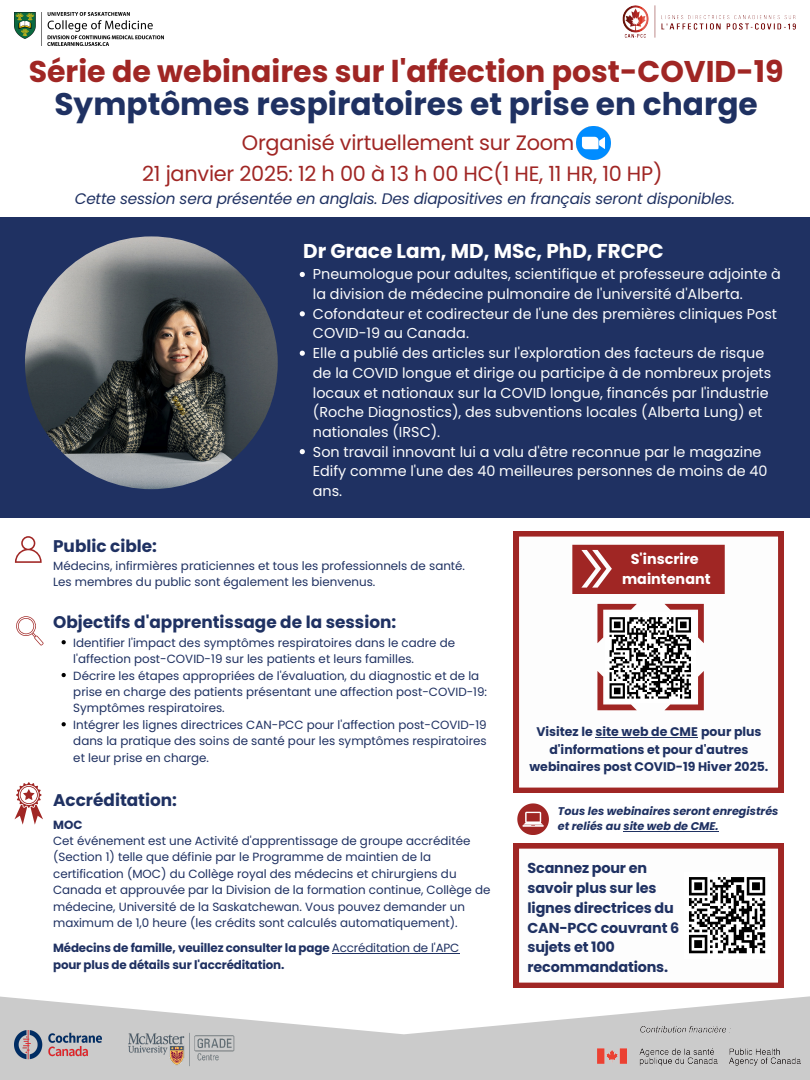
<style>
.page{position:relative;width:810px;height:1080px;background:#fff}
.page>*{position:absolute;margin:0;border:0;box-sizing:border-box;transform-origin:0 0}
.t1{font:700 31.25px "Poppins";color:#1f3162}
.t2{font:700 30px "Poppins";color:#a02624}
.t3{font:20.88px "Poppins";letter-spacing:-.01em;color:#a02624}
.t4{font:700 20px "Poppins";color:#fff}
.t5{font:700 16.88px "Poppins";color:#1f3162}
.t6{font:italic 15.25px "Poppins";letter-spacing:-.01em;color:#1f3162}
.t7{font:14.38px/19.7px "Poppins";color:#fdfdfd}
.t8{font:700 14.38px/19.7px "Poppins";letter-spacing:-.01em;color:#1f3162}
.t9{font:700 14.38px/19.7px "Poppins";color:#fff;text-align:center}
.t10{font:700 12.5px/17.4px "Poppins";color:#1f3162;text-align:center}
.t11{font:11.88px/16.4px "Poppins";color:#1f3162}
.t12{font:700 11.88px/16.4px "Poppins";letter-spacing:-.01em;color:#1f3162}
.t13{font:italic 700 11.19px/15.5px "Poppins";color:#1f3162}
.s1{font-weight:400}
</style>
<div class="page">
<div style="left:0;top:217px;width:810px;height:301px;background:#1f3162"></div>
<img style="left:25px;top:236px;width:253px;height:253px;border-radius:50%">
<img style="left:14px;top:13px;width:149px;height:32px">
<svg style="left:300px;top:272px;width:5px;height:5px"></svg>
<svg style="left:300px;top:311px;width:5px;height:5px"></svg>
<svg style="left:300px;top:351px;width:5px;height:5px"></svg>
<svg style="left:300px;top:449px;width:5px;height:5px"></svg>
<svg style="left:0;top:996px;width:810px;height:84px;fill:#cbcbcb"></svg>
<svg style="left:15px;top:782px;width:28px;height:43px"></svg>
<svg style="left:15px;top:536px;width:27px;height:27px"></svg>
<svg style="left:16px;top:616px;width:28px;height:29px"></svg>
<img style="left:126px;top:1031px;width:111px;height:38px">
<img style="left:14px;top:1031px;width:88px;height:29px">
<svg style="left:62px;top:640px;width:4px;height:4px"></svg>
<svg style="left:62px;top:673px;width:4px;height:4px"></svg>
<svg style="left:62px;top:722px;width:4px;height:4px"></svg>
<hr style="left:332px;top:953px;width:127px;height:1px;background:#1f3162">
<svg style="left:514px;top:531px;width:269px;height:262px"></svg>
<svg style="left:572px;top:545px;width:153px;height:49px;background:#af4947"></svg>
<svg style="left:517px;top:803px;width:32px;height:32px"></svg>
<svg style="left:597px;top:604px;width:107px;height:106px"></svg>
<svg style="left:514px;top:843px;width:269px;height:145px"></svg>
<div style="left:684px;top:872px;width:86px;height:87px;background:#fff"></div>
<svg style="left:689px;top:877px;width:77px;height:77px"></svg>
<hr style="left:623px;top:831px;width:96px;height:1px;background:#1f3162">
<hr style="left:596px;top:737px;width:74px;height:1px;background:#1f3162">
<svg style="left:670px;top:737px;width:28px;height:1px"></svg>
<div style="left:620px;top:547px;width:103px;height:47px;background:#a02624"></div>
<img style="left:597px;top:1026px;width:204px;height:39px">
<img style="left:577px;top:126px;width:33px;height:33px">
<img style="left:622px;top:5px;width:174px;height:33px">
<h6 class="t2" style="left:29px;top:51px;width:756px">Série de webinaires sur l'affection post-COVID-19</h6>
<h6 class="t1" style="left:54px;top:82px;width:705px">Symptômes respiratoires et prise en charge</h6>
<p class="t3" style="left:142px;top:159px;width:522px">21 janvier 2025: 12 h 00 à 13 h 00 HC(1 HE, 11 HR, 10 HP)</p>
<p class="t6" style="left:75px;top:188px;width:662px">Cette session sera présentée en anglais. Des diapositives en français seront disponibles.</p>
<p class="t3" style="left:242px;top:128px;width:334px">Organisé virtuellement sur Zoom</p>
<p class="t4" style="left:303px;top:237px;width:362px">Dr Grace Lam, MD, MSc, PhD, FRCPC</p>
<h1 class="t7" style="left:313px;top:265px;width:470px">Pneumologue pour adultes, scientifique et professeure adjointe à la division de médecine pulmonaire de l'université d'Alberta.</h1>
<p class="t7" style="left:313px;top:304px;width:466px">Cofondateur et codirecteur de l'une des premières cliniques Post<br>COVID-19 au Canada.</p>
<h3 class="t7" style="left:313px;top:343px;width:460px">Elle a publié des articles sur l'exploration des facteurs de risque de la COVID longue et dirige ou participe à de nombreux projets locaux et nationaux sur la COVID longue, financés par l'industrie (Roche Diagnostics), des subventions locales (Alberta Lung) et nationales (IRSC).</h3>
<h5 class="t7" style="left:313px;top:442px;width:456px">Son travail innovant lui a valu d'être reconnue par le magazine<br>Edify comme l'une des 40 meilleures personnes de moins de 40 ans.</h5>
<p class="t5" style="left:53px;top:534px;width:105px">Public cible:</p>
<p class="t11" style="left:53px;top:558px;width:414px">Médecins, infirmières praticiennes et tous les professionnels de santé.</p>
<p class="t11" style="left:53px;top:574px;width:324px">Les membres du public sont également les bienvenus.</p>
<p class="t5" style="left:53px;top:611px;width:345px">Objectifs d'apprentissage de la session:</p>
<p class="t11" style="left:73px;top:634px;width:383px">Identifier l'impact des symptômes respiratoires dans le cadre de l'affection post-COVID-19 sur les patients et leurs familles.</p>
<p class="t11" style="left:73px;top:667px;width:415px">Décrire les étapes appropriées de l'évaluation, du diagnostic et de la prise en charge des patients présentant une affection post-COVID-19:<br>Symptômes respiratoires.</p>
<p class="t11" style="left:73px;top:716px;width:415px;text-align:justify">Intégrer les lignes directrices CAN-PCC pour l'affection post-COVID-19 dans la pratique des soins de santé pour les symptômes respiratoires et leur prise en charge.</p>
<h4 class="t5" style="left:53px;top:788px;width:125px">Accréditation:</h4>
<p class="t12" style="left:53px;top:816px;width:31px">MOC</p>
<p class="t11" style="left:53px;top:833px;width:439px">Cet événement est une Activité d'apprentissage de groupe accréditée (Section 1) telle que définie par le Programme de maintien de la certification (MOC) du Collège royal des médecins et chirurgiens du Canada et approuvée par la Division de la formation continue, Collège de médecine, Université de la Saskatchewan. Vous pouvez demander un maximum de 1,0 heure (les crédits sont calculés automatiquement).</p>
<p class="t12" style="left:53px;top:940px;width:408px">Médecins de famille, veuillez consulter la page <span class="s1">Accréditation de l'APC </span>pour plus de détails sur l'accréditation.</p>
<p class="t9" style="left:622px;top:549px;width:90px">S'inscrire maintenant</p>
<p class="t10" style="left:529px;top:723px;width:240px">Visitez le site web de CME pour plus d'informations et pour d'autres webinaires post COVID-19 Hiver 2025.</p>
<p class="t13" style="left:558px;top:803px;width:222px">Tous les webinaires seront enregistrés et reliés au site web de CME.</p>
<h4 class="t8" style="left:528px;top:859px;width:153px">Scannez pour en savoir plus sur les lignes directrices du<br>CAN-PCC couvrant 6 sujets et 100 recommandations.</h4>
</div>
